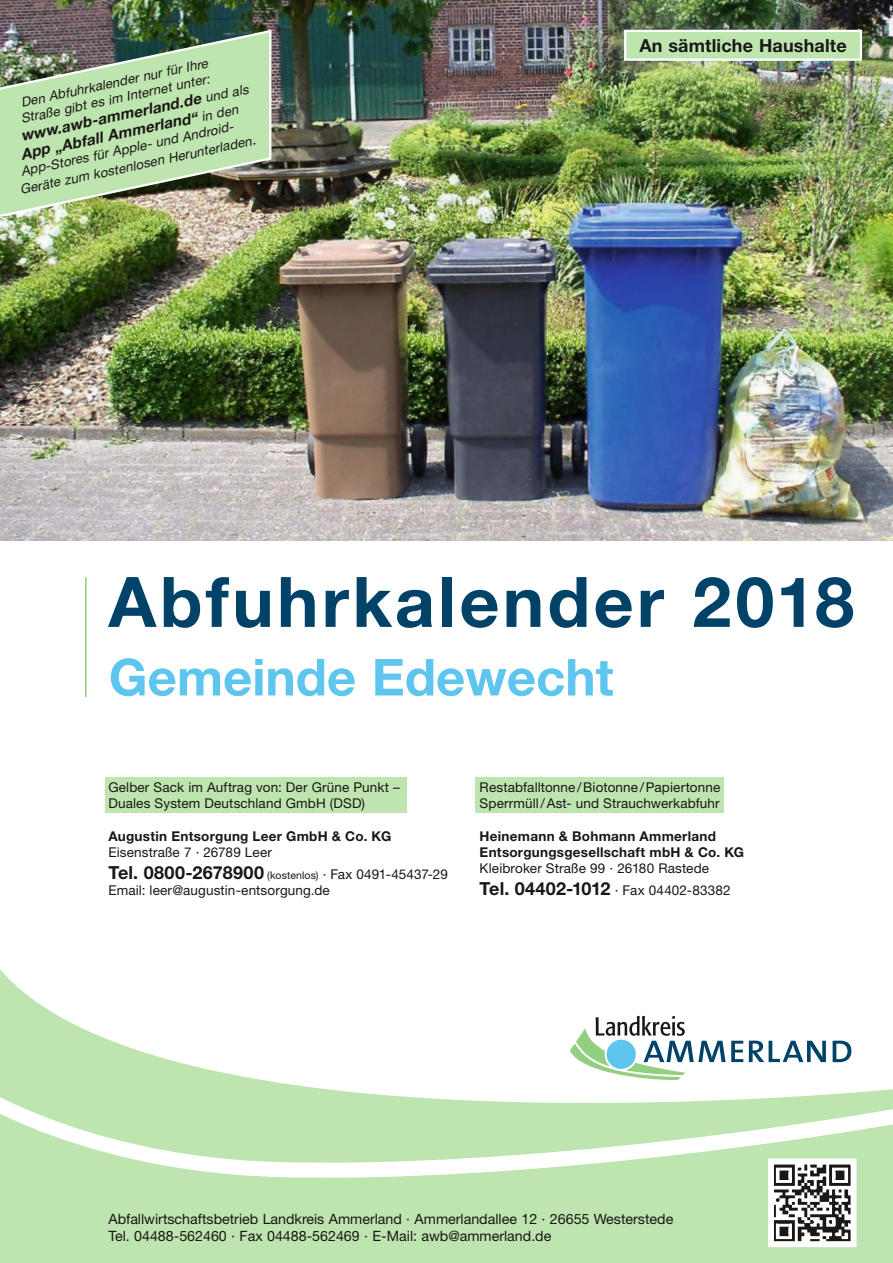
<style>
.page{position:relative;width:893px;height:1263px;background:#fff}
.page>*{position:absolute;margin:0;border:0;box-sizing:border-box;transform-origin:0 0}
.t1{font:700 69.75px "Helvetica Neue LT Std";letter-spacing:.045em;color:#004268}
.t2{font:700 51px "Helvetica Neue LT Std";color:#5ec5ee}
.t3{font:700 18px "Helvetica Neue LT Std";letter-spacing:.01em;color:#1a1715}
.t4{font:italic 700 15.15px/17.9px "Helvetica Neue LT Std";color:#1a1715}
.t5{font:14.25px/17.1px "Helvetica Neue LT Std";color:#1a1715}
.t6{font:13.5px/16.2px "Helvetica Neue LT Std";letter-spacing:.01em;color:#1a1715}
.t7{font:700 13.5px/16.2px "Helvetica Neue LT Std";letter-spacing:.02em;color:#1a1715}
.t8{font:italic 13.2px/15.9px "Helvetica Neue LT Std";color:#1a1715}
.s1{font-weight:400;font-size:13.2px}
.s2{font-size:15px}
.s3{font-weight:700;font-size:18px}
.s4{font-size:10.5px}
</style>
<div class="page">
<svg style="left:0;top:969px;width:893px;height:294px"></svg>
<svg style="left:0;top:1063px;width:893px;height:129px"></svg>
<div style="left:105px;top:778px;width:302px;height:35px;background:#bee5b0"></div>
<div style="left:475px;top:778px;width:249px;height:35px;background:#bee5b0"></div>
<svg style="left:749px;top:1040px;width:77px;height:22px"></svg>
<svg style="left:833px;top:1041px;width:18px;height:21px"></svg>
<svg style="left:570px;top:1016px;width:173px;height:64px"></svg>
<div style="left:607px;top:1040px;width:29px;height:29px;background:#5ec5ee;border-radius:50%"></div>
<img style="left:0;top:0;width:893px;height:540px">
<hr style="left:85px;top:577px;width:2px;height:120px;background:#92cf80">
<svg style="left:765px;top:1155px;width:95px;height:95px"></svg>
<img style="left:0;top:28px;width:273px;height:196px">
<div style="left:625px;top:31px;width:236px;height:29px;background:#bee5b0"></div>
<div style="left:624px;top:30px;width:238px;height:31px;border:2px solid #fff"></div>
<p class="t8" style="left:16px;top:95px;width:195px;rotate:-12deg">Den Abfuhrkalender nur für Ihre<br>Straße gibt es im Internet unter:</p>
<p class="t4" style="left:15px;top:128px;width:237px;rotate:-12deg">www.awb-ammerland.de <span class="s1">und als<br></span>App „Abfall Ammerland“ <span class="s1">in den</span></p>
<p class="t8" style="left:15px;top:163px;width:242px;line-height:18px;text-indent:5px;rotate:-12deg">App-Stores für Apple- und Android-<br>Geräte zum kostenlosen Herunterladen<span class="s2">.</span></p>
<h3 class="t3" style="left:639px;top:34px;width:209px">An sämtliche Haushalte</h3>
<h1 class="t1" style="left:108px;top:559px;width:747px">Abfuhrkalender 2018</h1>
<h2 class="t2" style="left:109px;top:646px;width:506px">Gemeinde Edewecht</h2>
<h2 class="t2" style="left:372px;top:646px;width:127px">Ap n</h2>
<p class="t6" style="left:108px;top:779px;width:293px">Gelber Sack im Auftrag von: Der Grüne Punkt –<br>Duales System Deutschland GmbH (DSD)</p>
<p class="t7" style="left:108px;top:827px;width:284px">Augustin Entsorgung Leer GmbH &amp; Co. KG</p>
<p class="t6" style="left:108px;top:841px;width:341px;line-height:21.6px">Eisenstraße 7 · 26789 Leer<br><span class="s3">Tel. 0800-2678900</span> <span class="s4">(kostenlos)</span> · Fax 0491-45437-29</p>
<p class="t6" style="left:108px;top:882px;width:223px">Email: leer@augustin-entsorgung.de</p>
<p class="t6" style="left:480px;top:779px;width:242px">Restabfalltonne / Biotonne / Papiertonne<br>Sperrmüll / Ast- und Strauchwerkabfuhr</p>
<p class="t7" style="left:480px;top:827px;width:266px">Heinemann &amp; Bohmann Ammerland<br>Entsorgungsgesellschaft mbH &amp; Co. KG</p>
<p class="t6" style="left:480px;top:857px;width:252px;line-height:21.6px">Kleibroker Straße 99 · 26180 Rastede<br><span class="s3">Tel. 04402-1012</span> · Fax 04402-83382</p>
<p class="t5" style="left:108px;top:1210px;width:566px">Abfallwirtschaftsbetrieb Landkreis Ammerland · Ammerlandallee 12 · 26655 Westerstede<br>Tel. 04488-562460 · Fax 04488-562469 · E-Mail: awb@ammerland.de</p>
</div>
